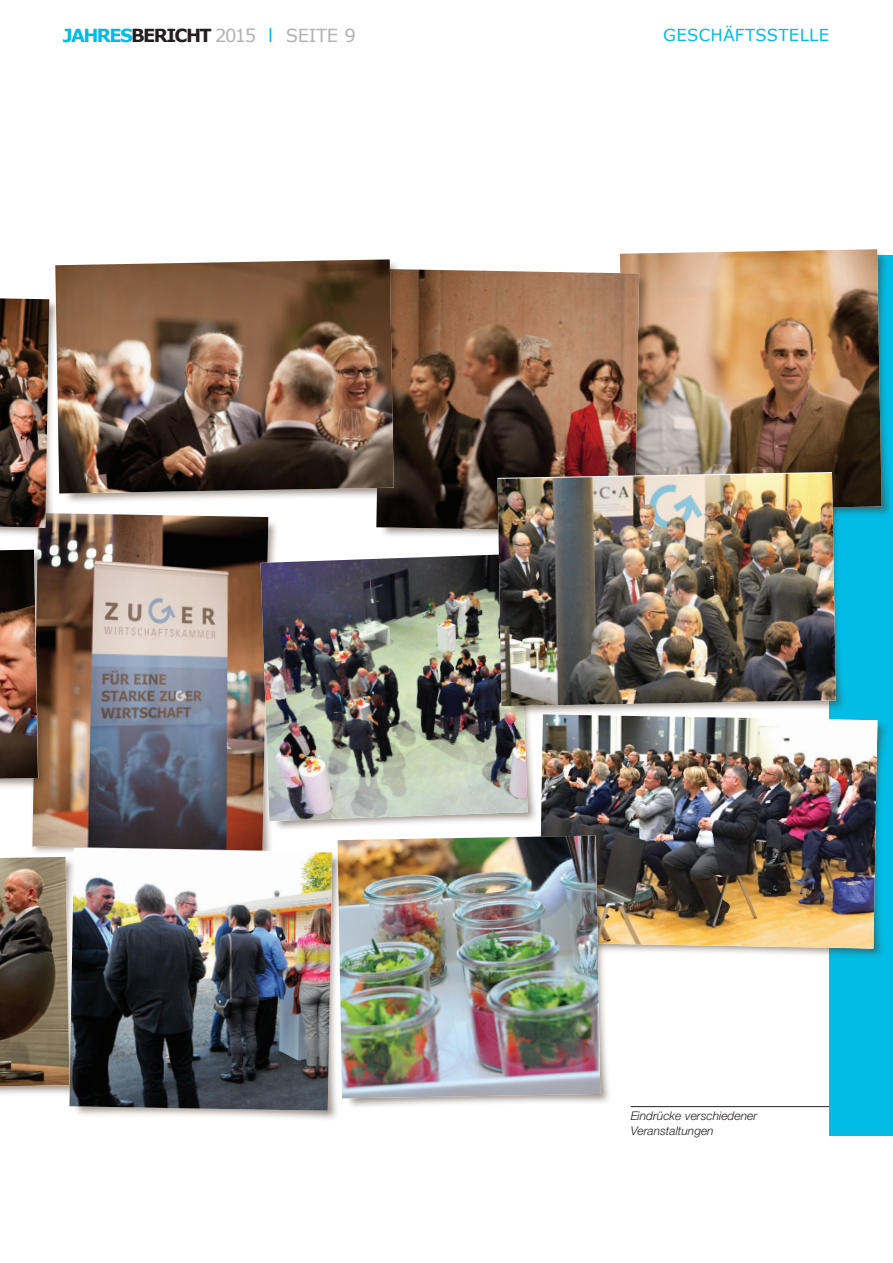
<style>
.page{position:relative;width:893px;height:1263px;background:#fff}
.page>*{position:absolute;margin:0;border:0;box-sizing:border-box;transform-origin:0 0}
.t1{font:18px "Verdana";letter-spacing:-.02em;color:#b3b2b1}
.t2{font:16.5px "Verdana";letter-spacing:.02em;color:#02bce5}
.t3{font:italic 300 12px/15px "Helvetica Neue LT Std";color:#231f20}
.s1{font-weight:700;color:#02bce5}
.s2{font-weight:700;color:#231f20}
.s3{color:#02bce5}
</style>
<div class="page">
<hr style="left:631px;top:1106px;width:198px;height:1px;background:#231f20">
<div style="left:829px;top:255px;width:64px;height:880px;background:#02bce5"></div>
<img style="left:32px;top:513px;width:236px;height:337px">
<div style="left:623px;top:249px;width:270px;height:273px;background:#483626;opacity:.55"></div>
<img style="left:620px;top:249px;width:262px;height:262px">
<div style="left:380px;top:269px;width:270px;height:274px;background:#483626;opacity:.55"></div>
<img style="left:376px;top:269px;width:263px;height:263px">
<div style="left:264px;top:554px;width:275px;height:278px;background:#483626;opacity:.55"></div>
<img style="left:260px;top:554px;width:268px;height:267px">
<div style="left:502px;top:472px;width:345px;height:245px;background:#483626;opacity:.55"></div>
<img style="left:497px;top:473px;width:339px;height:233px">
<div style="left:544px;top:714px;width:344px;height:246px;background:#483626;opacity:.55"></div>
<img style="left:539px;top:714px;width:338px;height:234px">
<div style="left:341px;top:836px;width:271px;height:273px;background:#483626;opacity:.55"></div>
<img style="left:338px;top:836px;width:262px;height:262px">
<div style="left:73px;top:848px;width:270px;height:274px;background:#483626;opacity:.55"></div>
<img style="left:69px;top:848px;width:263px;height:263px">
<div style="left:60px;top:260px;width:345px;height:244px;background:#483626;opacity:.55"></div>
<img style="left:55px;top:259px;width:339px;height:234px">
<div style="left:0;top:550px;width:49px;height:244px;background:#483626;opacity:.55"></div>
<svg style="left:0;top:778px;width:38px;height:6px"></svg>
<img style="left:0;top:550px;width:38px;height:228px">
<div style="left:0;top:293px;width:60px;height:246px;background:#483626;opacity:.55"></div>
<img style="left:0;top:298px;width:49px;height:229px">
<div style="left:0;top:857px;width:81px;height:245px;background:#483626;opacity:.55"></div>
<svg style="left:0;top:1086px;width:69px;height:5px"></svg>
<img style="left:0;top:857px;width:69px;height:229px">
<h1 class="t1" style="left:63px;top:23px;width:295px"><span class="s1">JAHRES</span><span class="s2">BERICHT</span> 2015 <span class="s3">L</span> SEITE 9</h1>
<h2 class="t2" style="left:663px;top:23px;width:167px">GESCHÄFTSSTELLE</h2>
<p class="t3" style="left:631px;top:1108px;width:128px">Eindrücke verschiedener<br>Veranstaltungen</p>
</div>
